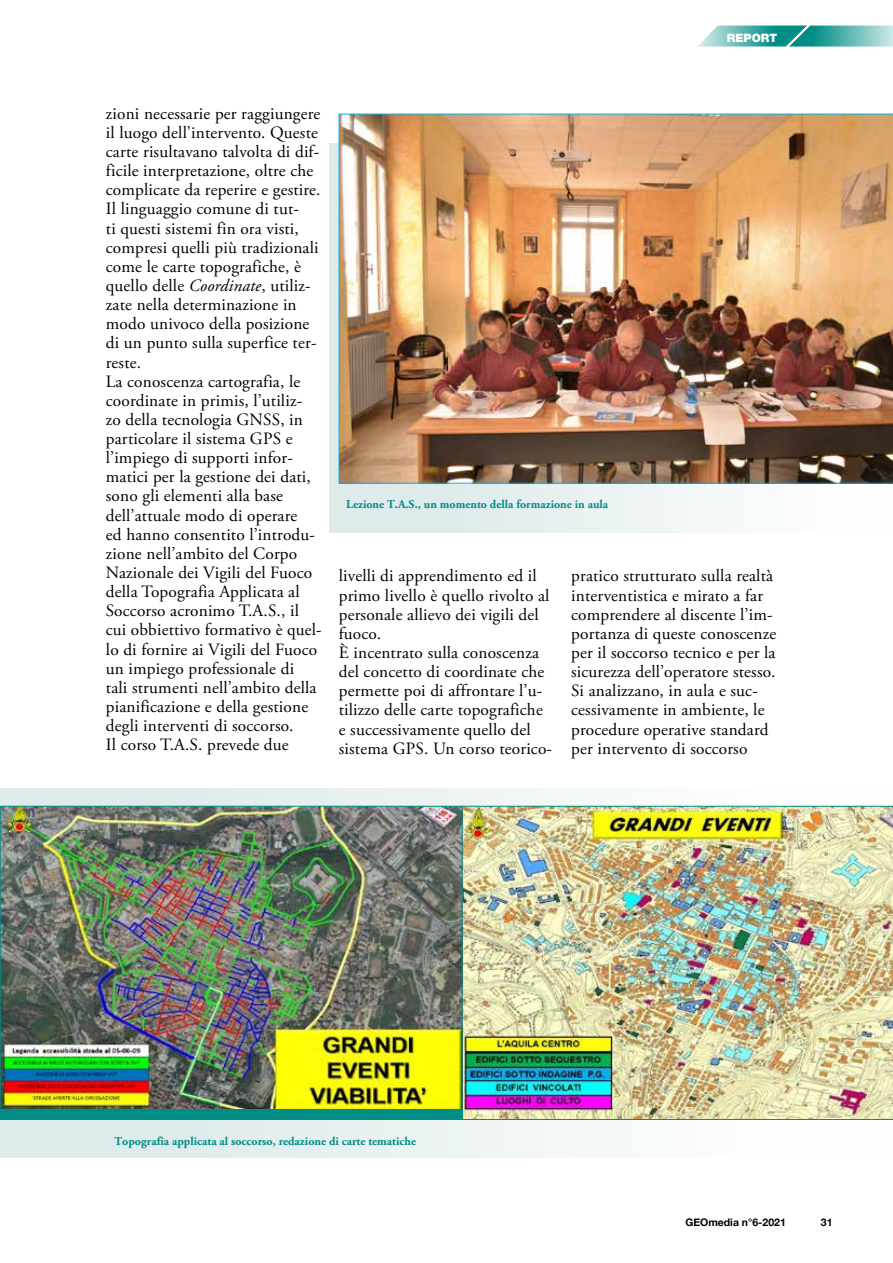
<style>
.page{position:relative;width:893px;height:1263px;background:#fff}
.page>*{position:absolute;margin:0;border:0;box-sizing:border-box;transform-origin:0 0}
.t1{font:17.25px/19.2px "Adobe Garamond Pro";letter-spacing:-.015em;color:#000}
.t2{font:17.25px/19.2px "Adobe Garamond Pro";letter-spacing:-.105em;color:#000}
.t3{font:700 12px "Adobe Garamond Pro";color:#008d86}
.t4{font:900 11.55px "Helvetica Neue";color:#fff}
.t5{font:700 10.5px "Helvetica Neue";color:#000}
.s1{font-style:italic}
</style>
<div class="page">
<svg style="left:698px;top:26px;width:195px;height:21px;background:#60b7b3"></svg>
<div style="left:329px;top:144px;width:564px;height:389px;background:linear-gradient(to right,#d9e8e8,#fff)"></div>
<img style="left:339px;top:114px;width:554px;height:369px">
<div style="left:0;top:788px;width:893px;height:370px;background:linear-gradient(to right,#dae8e8,#fff)"></div>
<img style="left:462px;top:806px;width:431px;height:314px">
<div style="left:0;top:806px;width:462px;height:313px;background:#008d86"></div>
<img style="left:2px;top:808px;width:458px;height:300px">
<div style="left:0;top:806px;width:462px;height:314px;border:1px solid #008d86"></div>
<p class="t4" style="left:727px;top:31px;width:52px">REPORT</p>
<p class="t1" style="left:106px;top:104px;width:217px">zioni necessarie per raggiungere il luogo dell’intervento. Queste carte risultavano talvolta di dif&shy;ficile interpretazione, oltre che complicate da reperire e gestire.<br>Il linguaggio comune di tut-<br>ti questi sistemi fin ora visti, compresi quelli più tradizionali come le carte topografiche, è quello delle <span class="s1">Coordinate</span>, utiliz&shy;zate nella determinazione in modo univoco della posizione di un punto sulla superfice ter&shy;reste.<br>La conoscenza cartografia, le coordinate in primis, l’utiliz-<br>zo della tecnologia GNSS, in particolare il sistema GPS e l’impiego di supporti infor&shy;matici per la gestione dei dati, sono gli elementi alla base dell’attuale modo di operare<br>ed hanno consentito l’introdu&shy;zione nell’ambito del Corpo<br>Nazionale dei Vigili del Fuoco della Topografia Applicata al<br>Soccorso acronimo T.A.S., il cui obbiettivo formativo è quel&shy;lo di fornire ai Vigili del Fuoco un impiego professionale di<br>tali strumenti nell’ambito della pianificazione e della gestione degli interventi di soccorso.<br>Il corso T.A.S. prevede due</p>
<p class="t3" style="left:346px;top:497px;width:264px">Lezione T.A.S., un momento della formazione in aula</p>
<p class="t2" style="left:339px;top:567px;width:215px">livelli di apprendimento ed il primo livello è quello rivolto al personale allievo dei vigili del fuoco.<br>È incentrato sulla conoscenza del concetto di coordinate che permette poi di affrontare l’u&shy;tilizzo delle carte topografiche e successivamente quello del sistema GPS. Un corso teorico-</p>
<p class="t1" style="left:571px;top:567px;width:207px">pratico strutturato sulla realtà interventistica e mirato a far comprendere al discente l’im&shy;portanza di queste conoscenze per il soccorso tecnico e per la sicurezza dell’operatore stesso.<br>Si analizzano, in aula e suc&shy;cessivamente in ambiente, le procedure operative standard per intervento di soccorso</p>
<p class="t3" style="left:115px;top:1134px;width:303px">Topografia applicata al soccorso, redazione di carte tematiche</p>
<p class="t5" style="left:685px;top:1214px;width:102px">GEOmedia n°6-2021</p>
<p class="t5" style="left:821px;top:1214px;width:13px">31</p>
</div>
